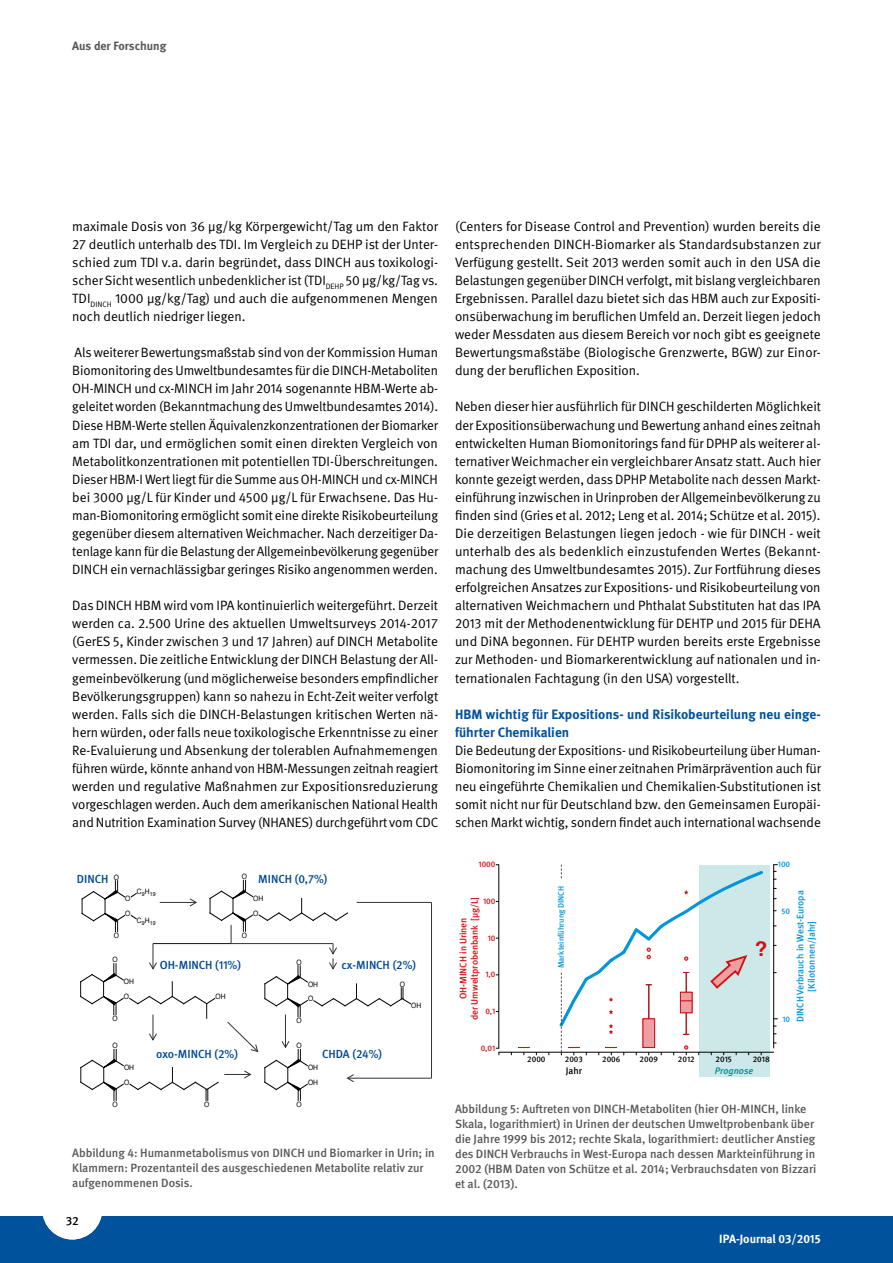
<style>
.page{position:relative;width:893px;height:1263px;background:#fff}
.page>*{position:absolute;margin:0;border:0;box-sizing:border-box;transform-origin:0 0}
.t1{font:700 20.55px "Helvetica";color:#d40f14}
.t2{font:13.5px/18px "DGUV Meta";letter-spacing:-.005em;color:#000;text-align:justify}
.t3{font:700 13.5px/18.1px "DGUV Meta";color:#00529c}
.t4{font:500 12px/15px "DGUV Meta";color:#58595b}
.t5{font:700 12px "DGUV Meta";letter-spacing:-.005em;color:#fff}
.t6{font:700 12px "DGUV Meta";color:#58595b}
.t7{font:500 12px "DGUV Meta";color:#000}
.t8{font:500 11.7px "DGUV Meta";letter-spacing:-.01em;color:#004994}
.t9{font:500 9.45px/11.4px "DGUV Meta";color:#0095db;text-align:center}
.t10{font:500 9.45px/11.4px "DGUV Meta";color:#d40f14;text-align:center}
.t11{font:italic 500 9.45px "DGUV Meta";letter-spacing:-.005em;color:#008c8e}
.t12{font:500 9.45px "DGUV Meta";color:#000}
.t13{font:500 8.1px "DGUV Meta";letter-spacing:-.005em;color:#000}
.t14{font:500 8.1px "DGUV Meta";color:#0095db}
.t15{font:500 8.1px "DGUV Meta";letter-spacing:-.005em;color:#d40f14}
.t16{font:7.35px/14.5px "Helvetica";letter-spacing:.01em;color:#000;scale:.91 1}
.t17{font:5.85px "Helvetica";color:#000;scale:.91 1}
</style>
<div class="page">
<div style="left:0;top:1216px;width:893px;height:47px;background:#00529c"></div>
<div style="left:42px;top:1179px;width:60px;height:60px;background:#fff;border-radius:50%"></div>
<hr style="left:357px;top:902px;width:74px;height:1px;background:#333">
<hr style="left:431px;top:902px;width:1px;height:176px;background:#333">
<hr style="left:348px;top:1078px;width:83px;height:1px;background:#333">
<svg style="left:80px;top:880px;width:331px;height:220px"></svg>
<div style="left:699px;top:865px;width:71px;height:211px;background:#cce8e8"></div>
<hr style="left:499px;top:1052px;width:275px;height:1px;background:#000">
<hr style="left:499px;top:865px;width:1px;height:183px;background:#000">
<svg style="left:496px;top:1048px;width:4px;height:7px"></svg>
<hr style="left:773px;top:865px;width:1px;height:183px;background:#000">
<svg style="left:518px;top:1047px;width:12px;height:8px"></svg>
<svg style="left:559px;top:864px;width:204px;height:191px"></svg>
<p class="t6" style="left:72px;top:39px;width:96px">Aus der Forschung</p>
<p class="t2" style="left:72px;top:217px;width:367px">maximale Dosis von 36 µg/kg Körpergewicht/Tag um den Faktor 27 deutlich unterhalb des TDI. Im Vergleich zu DEHP ist der Unter&shy;schied zum TDI v.a. darin begründet, dass DINCH aus toxikologi&shy;scher Sicht wesentlich unbedenklicher ist (TDI<sub>DEHP</sub> 50 µg/kg/Tag vs.<br>TDI<sub>DINCH</sub> 1000 µg/kg/Tag) und auch die aufgenommenen Mengen noch deutlich niedriger liegen.</p>
<p class="t2" style="left:72px;top:344px;width:367px">Als weiterer Bewertungsmaßstab sind von der Kommission Human Biomonitoring des Umweltbundesamtes für die DINCH-Metaboliten OH-MINCH und cx-MINCH im Jahr 2014 sogenannte HBM-Werte ab&shy;geleitet worden (Bekanntmachung des Umweltbundesamtes 2014).<br>Diese HBM-Werte stellen Äquivalenzkonzentrationen der Biomarker am TDI dar, und ermöglichen somit einen direkten Vergleich von Metabolitkonzentrationen mit potentiellen TDI-Überschreitungen.<br>Dieser HBM-I Wert liegt für die Summe aus OH-MINCH und cx-MINCH bei 3000 µg/L für Kinder und 4500 µg/L für Erwachsene. Das Hu&shy;man-Biomonitoring ermöglicht somit eine direkte Risikobeurteilung gegenüber diesem alternativen Weichmacher. Nach derzeitiger Da&shy;tenlage kann für die Belastung der Allgemeinbevölkerung gegenüber DINCH ein vernachlässigbar geringes Risiko angenommen werden.</p>
<p class="t2" style="left:72px;top:597px;width:368px">Das DINCH HBM wird vom IPA kontinuierlich weitergeführt. Derzeit werden ca. 2.500 Urine des aktuellen Umweltsurveys 2014-2017 (GerES 5, Kinder zwischen 3 und 17 Jahren) auf DINCH Metabolite vermessen. Die zeitliche Entwicklung der DINCH Belastung der All&shy;gemeinbevölkerung (und möglicherweise besonders empfindlicher Bevölkerungsgruppen) kann so nahezu in Echt-Zeit weiter verfolgt werden. Falls sich die DINCH-Belastungen kritischen Werten nä&shy;hern würden, oder falls neue toxikologische Erkenntnisse zu einer Re-Evaluierung und Absenkung der tolerablen Aufnahmemengen führen würde, könnte anhand von HBM-Messungen zeitnah reagiert werden und regulative Maßnahmen zur Expositionsreduzierung vorgeschlagen werden. Auch dem amerikanischen National Health and Nutrition Examination Survey (NHANES) durchgeführt vom CDC</p>
<p class="t16" style="left:242px;top:869px;width:7px">O</p>
<p class="t16" style="left:114px;top:870px;width:7px">O</p>
<p class="t8" style="left:77px;top:872px;width:33px">DINCH</p>
<p class="t8" style="left:258px;top:872px;width:71px">MINCH (0,7%)</p>
<p class="t17" style="left:137px;top:889px;width:22px"><sup>C</sup>9<sup>H</sup>19</p>
<p class="t17" style="left:137px;top:919px;width:22px"><sup>C</sup>9<sup>H</sup>19</p>
<p class="t16" style="left:125px;top:892px;width:7px">O<br>O</p>
<p class="t16" style="left:114px;top:928px;width:7px">O</p>
<p class="t16" style="left:253px;top:891px;width:13px">OH<br>O</p>
<p class="t16" style="left:242px;top:928px;width:7px">O</p>
<p class="t16" style="left:112px;top:953px;width:7px">O</p>
<p class="t16" style="left:124px;top:975px;width:13px">OH<br>O</p>
<p class="t16" style="left:112px;top:1011px;width:7px">O</p>
<p class="t16" style="left:113px;top:1039px;width:7px">O</p>
<p class="t16" style="left:124px;top:1060px;width:13px">OH<br>O</p>
<p class="t16" style="left:113px;top:1097px;width:7px">O</p>
<p class="t8" style="left:160px;top:958px;width:83px">OH-MINCH (11%)</p>
<p class="t16" style="left:215px;top:989px;width:13px">OH</p>
<p class="t8" style="left:156px;top:1047px;width:83px">oxo-MINCH (2%)</p>
<p class="t16" style="left:204px;top:1097px;width:7px">O</p>
<p class="t16" style="left:297px;top:955px;width:7px">O</p>
<p class="t8" style="left:342px;top:958px;width:76px">cx-MINCH (2%)</p>
<p class="t16" style="left:308px;top:977px;width:13px">OH<br>O</p>
<p class="t16" style="left:400px;top:977px;width:7px">O</p>
<p class="t16" style="left:411px;top:999px;width:13px">OH</p>
<p class="t16" style="left:297px;top:1013px;width:7px">O</p>
<p class="t16" style="left:297px;top:1039px;width:7px">O</p>
<p class="t8" style="left:322px;top:1047px;width:61px">CHDA (24%)</p>
<p class="t16" style="left:308px;top:1060px;width:13px">OH<br>OH</p>
<p class="t16" style="left:297px;top:1097px;width:7px">O</p>
<p class="t4" style="left:72px;top:1145px;width:364px">Abbildung 4: Humanmetabolismus von DINCH und Biomarker in Urin; in<br>Klammern: Prozentanteil des ausgeschiedenen Metabolite relativ zur aufgenommenen Dosis.</p>
<p class="t7" style="left:66px;top:1213px;width:15px">32</p>
<p class="t2" style="left:455px;top:217px;width:367px">(Centers for Disease Control and Prevention) wurden bereits die entsprechenden DINCH-Biomarker als Standardsubstanzen zur Verfügung gestellt. Seit 2013 werden somit auch in den USA die Belastungen gegenüber DINCH verfolgt, mit bislang vergleichbaren Ergebnissen. Parallel dazu bietet sich das HBM auch zur Expositi&shy;onsüberwachung im beruflichen Umfeld an. Derzeit liegen jedoch weder Messdaten aus diesem Bereich vor noch gibt es geeignete Bewertungsmaßstäbe (Biologische Grenzwerte, BGW) zur Einor&shy;dung der beruflichen Exposition.</p>
<p class="t2" style="left:455px;top:398px;width:367px">Neben dieser hier ausführlich für DINCH geschilderten Möglichkeit der Expositionsüberwachung und Bewertung anhand eines zeitnah entwickelten Human Biomonitorings fand für DPHP als weiterer al&shy;ternativer Weichmacher ein vergleichbarer Ansatz statt. Auch hier konnte gezeigt werden, dass DPHP Metabolite nach dessen Markt&shy;einführung inzwischen in Urinproben der Allgemeinbevölkerung zu finden sind (Gries et al. 2012; Leng et al. 2014; Schütze et al. 2015).<br>Die derzeitigen Belastungen liegen jedoch - wie für DINCH - weit unterhalb des als bedenklich einzustufenden Wertes (Bekannt&shy;machung des Umweltbundesamtes 2015). Zur Fortführung dieses erfolgreichen Ansatzes zur Expositions- und Risikobeurteilung von alternativen Weichmachern und Phthalat Substituten hat das IPA 2013 mit der Methodenentwicklung für DEHTP und 2015 für DEHA und DiNA begonnen. Für DEHTP wurden bereits erste Ergebnisse zur Methoden- und Biomarkerentwicklung auf nationalen und in&shy;ternationalen Fachtagung (in den USA) vorgestellt.</p>
<p class="t3" style="left:455px;top:705px;width:367px">HBM wichtig für Expositions- und Risikobeurteilung neu einge&shy;führter Chemikalien</p>
<p class="t2" style="left:455px;top:741px;width:367px">Die Bedeutung der Expositions- und Risikobeurteilung über Human-Biomonitoring im Sinne einer zeitnahen Primärprävention auch für neu eingeführte Chemikalien und Chemikalien-Substitutionen ist somit nicht nur für Deutschland bzw. den Gemeinsamen Europäi&shy;schen Markt wichtig, sondern findet auch international wachsende</p>
<p class="t15" style="left:479px;top:860px;width:18px">1000</p>
<p class="t15" style="left:483px;top:896px;width:14px">100</p>
<p class="t15" style="left:488px;top:933px;width:9px">10</p>
<p class="t15" style="left:485px;top:970px;width:12px">1,0</p>
<p class="t15" style="left:485px;top:1006px;width:12px">0,1</p>
<p class="t15" style="left:481px;top:1043px;width:16px">0,01</p>
<p class="t10" style="left:458px;top:1020px;width:125px;rotate:-90deg">OH-MINCH in Urinen<br>der Umweltprobenbank [µg/L]</p>
<p class="t14" style="left:556px;top:968px;width:84px;rotate:-90deg">Markteinführung DINCH</p>
<h1 class="t1" style="left:755px;top:932px;width:14px">?</h1>
<p class="t14" style="left:778px;top:860px;width:14px">100</p>
<p class="t9" style="left:795px;top:1022px;width:133px;rotate:-90deg">DINCH Verbrauch in West-Europa [Kilotonnen/Jahr]</p>
<p class="t14" style="left:782px;top:906px;width:10px">50</p>
<p class="t14" style="left:782px;top:1014px;width:9px">10</p>
<p class="t13" style="left:527px;top:1054px;width:20px">2000</p>
<p class="t13" style="left:565px;top:1054px;width:20px">2003</p>
<p class="t13" style="left:602px;top:1054px;width:20px">2006</p>
<p class="t13" style="left:640px;top:1054px;width:20px">2009</p>
<p class="t13" style="left:678px;top:1054px;width:18px">2012</p>
<p class="t13" style="left:716px;top:1054px;width:18px">2015</p>
<p class="t13" style="left:753px;top:1054px;width:19px">2018</p>
<p class="t11" style="left:715px;top:1065px;width:40px">Prognose</p>
<p class="t12" style="left:566px;top:1065px;width:18px">Jahr</p>
<p class="t4" style="left:455px;top:1101px;width:363px">Abbildung 5: Auftreten von DINCH-Metaboliten (hier OH-MINCH, linke Skala, logarithmiert) in Urinen der deutschen Umweltprobenbank über die Jahre 1999 bis 2012; rechte Skala, logarithmiert: deutlicher Anstieg des DINCH Verbrauchs in West-Europa nach dessen Markteinführung in 2002 (HBM Daten von Schütze et al. 2014; Verbrauchsdaten von Bizzari et al. (2013).</p>
<p class="t5" style="left:719px;top:1231px;width:103px">IPA-Journal 03/2015</p>
</div>
